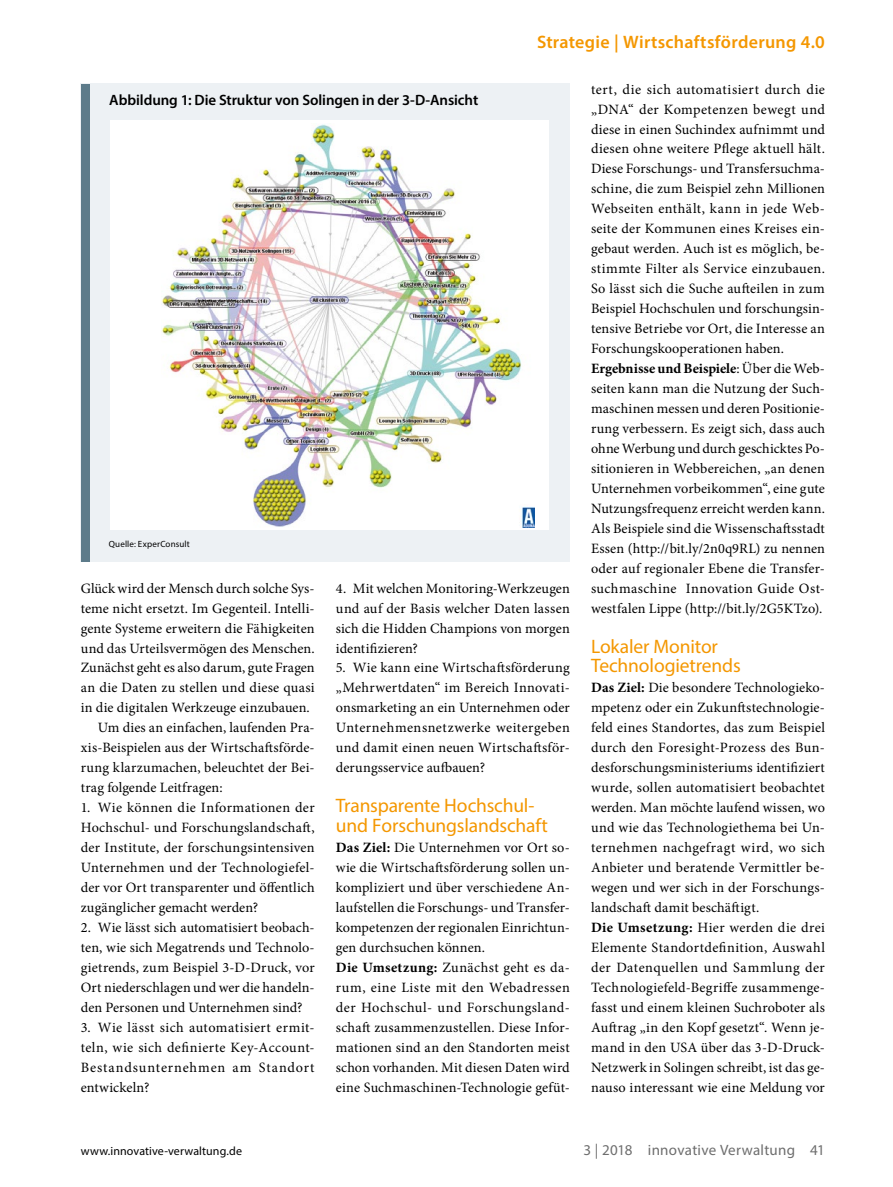
<style>
.page{position:relative;width:893px;height:1187px;background:#fff}
.page>*{position:absolute;margin:0;border:0;box-sizing:border-box;transform-origin:0 0}
.Section_Heading_1_x{font:19.5px/20px "Myriad Pro";letter-spacing:-.01em;color:#f49700}
.Category_x{font:600 18px "Myriad Pro";letter-spacing:.015em;color:#f49700}
.Image_Caption_x{font:600 15px "Myriad Pro";letter-spacing:-.005em;color:#000}
.NoXML_Fußzeile{font:15px "Myriad Pro";letter-spacing:.02em;color:#6e6e6e}
.NoXML_Pagina{font:15px "Myriad Pro";color:#6e6e6e}
.Para_x{font:14.25px/20px "Minion Pro";letter-spacing:.01em;color:#000;text-align:justify}
.Para_Indent{font:14.25px/20px "Minion Pro";letter-spacing:.01em;color:#000;text-align:justify}
.NoXML_Fußzeile-2{font:12px "Myriad Pro";letter-spacing:.005em;color:#000}
.Image_Legend{font:9px "Myriad Pro";letter-spacing:.02em;color:#000}
.s1{font-weight:700}
</style>
<div class="page">
<div style="left:81px;top:83px;width:489px;height:478px;background:#edf1f4"></div>
<div style="left:81px;top:84px;width:8px;height:477px;background:#5d7b8a"></div>
<div style="left:110px;top:120px;width:439px;height:409px;background:#fff"></div>
<img style="left:162px;top:124px;width:372px;height:403px">
<p class="Category_x" style="left:537px;top:30px;width:289px">Strategie | Wirtschaftsförderung 4.0</p>
<p class="Image_Caption_x" style="left:109px;top:91px;width:370px">Abbildung 1: Die Struktur von Solingen in der 3-D-Ansicht</p>
<p class="Image_Legend" style="left:109px;top:538px;width:83px">Quelle: ExperConsult</p>
<p class="Para_x" style="left:81px;top:578px;width:235px">Glück wird der Mensch durch solche Sys&shy;teme nicht ersetzt. Im Gegenteil. Intelli&shy;gente Systeme erweitern die Fähigkeiten und das Urteilsvermögen des Menschen.<br>Zunächst geht es also darum, gute Fragen an die Daten zu stellen und diese quasi in die digitalen Werkzeuge einzubauen.</p>
<p class="Para_Indent" style="left:81px;top:717px;width:235px;text-indent:17px">Um dies an einfachen, laufenden Pra&shy;xis-Beispielen aus der Wirtschaftsförde&shy;rung klarzumachen, beleuchtet der Bei&shy;trag folgende Leitfragen:</p>
<p class="Para_x" style="left:81px;top:797px;width:235px">1. Wie können die Informationen der Hochschul- und Forschungslandschaft, der Institute, der forschungsintensiven Unternehmen und der Technologiefel&shy;der vor Ort transparenter und öffentlich zugänglicher gemacht werden?</p>
<p class="Para_x" style="left:81px;top:917px;width:235px">2. Wie lässt sich automatisiert beobach&shy;ten, wie sich Megatrends und Technolo&shy;gietrends, zum Beispiel 3-D-Druck, vor Ort niederschlagen und wer die handeln&shy;den Personen und Unternehmen sind?</p>
<p class="Para_x" style="left:81px;top:1017px;width:235px">3. Wie lässt sich automatisiert ermit&shy;teln, wie sich definierte Key-Account-Bestandsunternehmen am Standort entwickeln?</p>
<p class="Para_x" style="left:336px;top:578px;width:235px">4. Mit welchen Monitoring-Werkzeugen und auf der Basis welcher Daten lassen sich die Hidden Champions von morgen identifizieren?</p>
<p class="Para_x" style="left:336px;top:658px;width:235px">5. Wie kann eine Wirtschaftsförderung „Mehrwertdaten“ im Bereich Innovati&shy;onsmarketing an ein Unternehmen oder Unternehmensnetzwerke weitergeben und damit einen neuen Wirtschaftsför&shy;derungsservice aufbauen?</p>
<p class="Section_Heading_1_x" style="left:336px;top:795px;width:214px">Transparente Hochschul&shy;und Forschungslandschaft</p>
<p class="Para_x" style="left:336px;top:837px;width:235px"><span class="s1">Das Ziel:</span> Die Unternehmen vor Ort so&shy;wie die Wirtschaftsförderung sollen un&shy;kompliziert und über verschiedene An&shy;laufstellen die Forschungs- und Transfer&shy;kompetenzen der regionalen Einrichtun&shy;gen durchsuchen können.</p>
<p class="Para_x" style="left:336px;top:957px;width:235px"><span class="s1">Die Umsetzung:</span> Zunächst geht es da&shy;rum, eine Liste mit den Webadressen der Hochschul- und Forschungsland&shy;schaft zusammenzustellen. Diese Infor&shy;mationen sind an den Standorten meist schon vorhanden. Mit diesen Daten wird eine Suchmaschinen-Technologie gefüt-</p>
<p class="Para_x" style="left:591px;top:79px;width:235px">tert, die sich automatisiert durch die „DNA“ der Kompetenzen bewegt und diese in einen Suchindex aufnimmt und diesen ohne weitere Pflege aktuell hält.<br>Diese Forschungs- und Transfersuchma&shy;schine, die zum Beispiel zehn Millionen Webseiten enthält, kann in jede Web&shy;seite der Kommunen eines Kreises ein&shy;gebaut werden. Auch ist es möglich, be&shy;stimmte Filter als Service einzubauen.<br>So lässt sich die Suche aufteilen in zum Beispiel Hochschulen und forschungsin&shy;tensive Betriebe vor Ort, die Interesse an Forschungskooperationen haben.</p>
<p class="Para_x" style="left:591px;top:358px;width:235px"><span class="s1">Ergebnisse und Beispiele</span>: Über die Web&shy;seiten kann man die Nutzung der Such&shy;maschinen messen und deren Positionie&shy;rung verbessern. Es zeigt sich, dass auch ohne Werbung und durch geschicktes Po&shy;sitionieren in Webbereichen, „an denen Unternehmen vorbeikommen“, eine gute Nutzungsfrequenz erreicht werden kann.<br>Als Beispiele sind die Wissenschaftsstadt Essen (http://bit.ly/2n0q9RL) zu nennen oder auf regionaler Ebene die Transfer&shy;suchmaschine Innovation Guide Ost&shy;westfalen Lippe (http://bit.ly/2G5KTzo).</p>
<p class="Section_Heading_1_x" style="left:591px;top:635px;width:151px">Lokaler Monitor<br>Technologietrends</p>
<p class="Para_x" style="left:591px;top:678px;width:235px"><span class="s1">Das Ziel:</span> Die besondere Technologieko&shy;mpetenz oder ein Zukunftstechnologie&shy;feld eines Standortes, das zum Beispiel durch den Foresight-Prozess des Bun&shy;desforschungsministeriums identifiziert wurde, sollen automatisiert beobachtet werden. Man möchte laufend wissen, wo und wie das Technologiethema bei Un&shy;ternehmen nachgefragt wird, wo sich Anbieter und beratende Vermittler be&shy;wegen und wer sich in der Forschungs&shy;landschaft damit beschäftigt.</p>
<p class="Para_x" style="left:591px;top:917px;width:235px"><span class="s1">Die Umsetzung:</span> Hier werden die drei Elemente Standortdefinition, Auswahl der Datenquellen und Sammlung der Technologiefeld-Begriffe zusammenge&shy;fasst und einem kleinen Suchroboter als Auftrag „in den Kopf gesetzt“. Wenn je&shy;mand in den USA über das 3-D-Druck-Netzwerk in Solingen schreibt, ist das ge&shy;nauso interessant wie eine Meldung vor</p>
<p class="NoXML_Fußzeile-2" style="left:81px;top:1143px;width:163px">www.innovative-verwaltung.de</p>
<p class="NoXML_Fußzeile" style="left:583px;top:1140px;width:213px">3 | 2018 innovative Verwaltung</p>
<p class="NoXML_Pagina" style="left:810px;top:1140px;width:16px">41</p>
</div>
